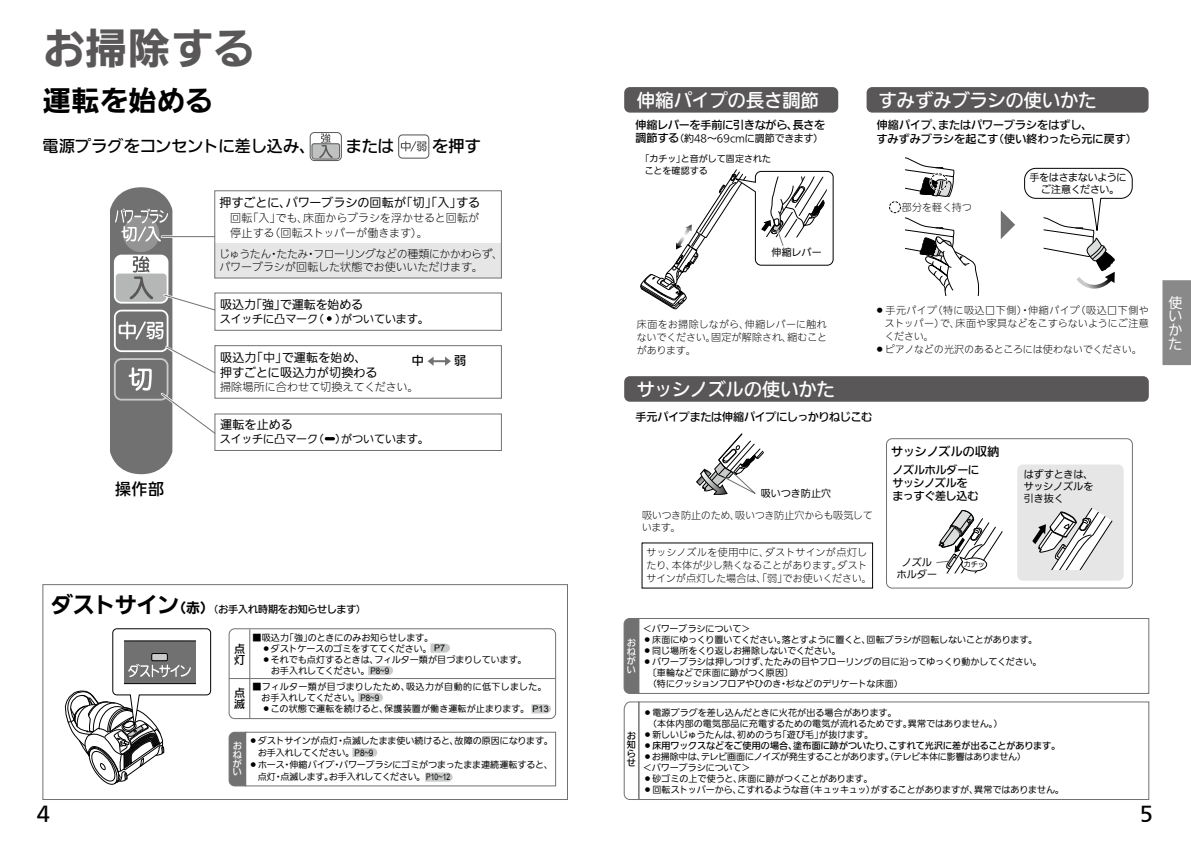
<style>
.page{position:relative;width:1191px;height:842px;background:#fff}
.page>*{position:absolute;margin:0;border:0;box-sizing:border-box;transform-origin:0 0}
.t1{font:700 42px "Iwa UD Go Dsp Pro";letter-spacing:.02em;color:#595757}
.t2{font:700 28px "Iwa UD Go Dsp Pro";letter-spacing:.015em;color:#000}
.t3{font:500 20px "Iwa UD Go Dsp Pro";color:#000}
.t4{font:500 18px "Iwa UDR Go Pro";letter-spacing:.01em;color:#fff}
.t5{font:500 16px "Iwa UD Go Dsp Pro";letter-spacing:.01em;color:#000}
.t6{font:100 14px/13.6px "Iwa UD Go Dsp Pro";color:#fff;text-align:justify}
.t7{font:100 12px/14.4px "Iwa UD Go Dsp Pro";letter-spacing:.005em;color:#000}
.t8{font:500 12px "Iwa UD Go Dsp Pro";color:#000}
.t9{font:300 11px/15px "Iwa UD Go Dsp Pro";letter-spacing:-.005em;color:#000}
.t10{font:500 11px/11.3px "Iwa UD Go Dsp Pro";letter-spacing:-.01em;color:#000}
.t11{font:500 11px/14px "Iwa UD Go Dsp Pro";letter-spacing:.01em;color:#000}
.t12{font:100 11px "Iwa UD Go Dsp Pro";letter-spacing:-.005em;color:#000}
.t13{font:300 10px/13px "Iwa UD Go Dsp Pro";color:#000;text-align:justify}
.t14{font:100 10px/12px "Iwa UD Go Dsp Pro";letter-spacing:-.01em;color:#000;text-align:center}
.t15{font:300 10px/12px "Iwa UD Go Dsp Pro";letter-spacing:-.025em;color:#000}
.t16{font:500 10px "Iwa UD Go Dsp Pro";letter-spacing:-.01em;color:#000}
.t17{font:100 10px/12px "Iwa UD Go Dsp Pro";letter-spacing:-.03em;color:#000;text-align:center}
.t18{font:100 9px/11px "Iwa UD Go Dsp Pro";letter-spacing:-.005em;color:#000}
.t19{font:500 9px/8.9px "Iwa UD Go Dsp Pro";letter-spacing:.01em;color:#000;text-align:justify}
.t20{font:100 9px/11px "Iwa UD Go Dsp Pro";letter-spacing:.035em;color:#000}
.t21{font:500 9px/8.8px "Iwa UD Go Dsp Pro";color:#fff;text-align:justify}
.t22{font:100 7.2px "Iwa UD Go Dsp Pro";color:#000}
.s1{font-weight:700;font-size:22px}
.s2{font-weight:700;font-size:14px}
.s3{font-family:"Arial";font-weight:400}
.s4{font-weight:500;font-size:11px}
</style>
<div class="page">
<div style="left:1162px;top:280px;width:29px;height:85px;background:#898989"></div>
<div style="left:310px;top:132px;width:32px;height:29px;border:1px solid #595757;border-radius:4px"></div>
<svg style="left:312px;top:133px;width:28px;height:26px"></svg>
<svg style="left:398px;top:134px;width:31px;height:25px"></svg>
<svg style="left:905px;top:157px;width:49px;height:40px"></svg>
<svg style="left:905px;top:217px;width:74px;height:78px"></svg>
<svg style="left:228px;top:731px;width:19px;height:56px"></svg>
<div style="left:245px;top:732px;width:311px;height:54px;border:1px solid #727171"></div>
<div style="left:229px;top:628px;width:327px;height:91px;border:1px solid #727171;border-radius:6px"></div>
<hr style="left:249px;top:629px;width:1px;height:90px;background:#727171">
<hr style="left:229px;top:678px;width:326px;height:1px;background:#727171">
<svg style="left:531px;top:704px;width:20px;height:9px"></svg>
<div style="left:42px;top:584px;width:526px;height:216px;border:1px solid #727171"></div>
<div style="left:624px;top:376px;width:524px;height:26px;background:#595757;border-radius:6px"></div>
<svg style="left:640px;top:169px;width:193px;height:141px"></svg>
<svg style="left:110px;top:187px;width:108px;height:287px"></svg>
<svg style="left:327px;top:316px;width:4px;height:5px"></svg>
<svg style="left:325px;top:437px;width:10px;height:3px"></svg>
<div style="left:215px;top:244px;width:286px;height:34px;background:#e6e6e6"></div>
<div style="left:214px;top:190px;width:288px;height:89px;border:1px solid #727171"></div>
<div style="left:214px;top:345px;width:288px;height:54px;border:1px solid #727171"></div>
<div style="left:214px;top:413px;width:288px;height:38px;border:1px solid #727171"></div>
<svg style="left:427px;top:357px;width:24px;height:9px"></svg>
<div style="left:214px;top:292px;width:288px;height:39px;border:1px solid #727171"></div>
<svg style="left:430px;top:643px;width:20px;height:10px"></svg>
<svg style="left:368px;top:666px;width:25px;height:9px"></svg>
<svg style="left:358px;top:693px;width:25px;height:9px"></svg>
<svg style="left:63px;top:628px;width:148px;height:172px"></svg>
<div style="left:1017px;top:464px;width:106px;height:117px;background:#e6e6e6;border-radius:6px"></div>
<svg style="left:1032px;top:507px;width:81px;height:63px"></svg>
<svg style="left:696px;top:433px;width:68px;height:62px"></svg>
<svg style="left:936px;top:510px;width:67px;height:64px"></svg>
<div style="left:886px;top:438px;width:246px;height:150px;border:1px solid #727171;border-radius:6px"></div>
<div style="left:624px;top:87px;width:214px;height:26px;background:#595757;border-radius:6px"></div>
<div style="left:866px;top:87px;width:282px;height:26px;background:#595757;border-radius:6px"></div>
<svg style="left:1000px;top:210px;width:15px;height:29px"></svg>
<div style="left:929px;top:173px;width:19px;height:18px;border:2px solid #fff;border-radius:50%"></div>
<div style="left:930px;top:173px;width:17px;height:18px;border:1px dashed #000;border-radius:50%"></div>
<div style="left:889px;top:201px;width:12px;height:12px;border:1px dashed #000;border-radius:50%"></div>
<svg style="left:1024px;top:168px;width:108px;height:121px"></svg>
<svg style="left:623px;top:701px;width:15px;height:99px"></svg>
<div style="left:638px;top:701px;width:511px;height:99px;border:1px solid #727171"></div>
<svg style="left:623px;top:618px;width:15px;height:76px"></svg>
<div style="left:638px;top:618px;width:511px;height:76px;border:1px solid #727171"></div>
<svg style="left:425px;top:772px;width:27px;height:10px"></svg>
<svg style="left:352px;top:748px;width:25px;height:9px"></svg>
<h1 class="t1" style="left:42px;top:17px;width:214px">お掃除する</h1>
<h2 class="t2" style="left:43px;top:80px;width:172px">運転を始める</h2>
<h3 class="t5" style="left:43px;top:134px;width:439px">電源プラグをコンセントに差し込み、　　 または　　 を押す</h3>
<h3 class="t7" style="left:219px;top:196px;width:262px">押すごとに、パワーブラシの回転が「切」「入」する</h3>
<p class="t9" style="left:230px;top:211px;width:250px">回転「入」でも、床面からブラシを浮かせると回転が停止する（回転ストッパーが働きます）。</p>
<p class="t9" style="left:219px;top:248px;width:286px;line-height:13.2px">じゅうたん・たたみ・フローリングなどの種類にかかわらず、パワーブラシが回転した状態でお使いいただけます。</p>
<h3 class="t7" style="left:220px;top:298px;width:144px">吸込力「強」で運転を始める</h3>
<p class="t12" style="left:220px;top:311px;width:211px">スイッチに凸マーク（　）がついています。</p>
<h3 class="t5" style="left:115px;top:477px;width:50px">操作部</h3>
<h3 class="t7" style="left:220px;top:351px;width:159px">吸込力「中」で運転を始め、押すごとに吸込力が切換わる</h3>
<p class="t9" style="left:220px;top:380px;width:200px">掃除場所に合わせて切換えてください。</p>
<h3 class="t7" style="left:220px;top:418px;width:74px">運転を止める</h3>
<p class="t12" style="left:220px;top:431px;width:211px">スイッチに凸マーク（　）がついています。</p>
<h3 class="t8" style="left:412px;top:352px;width:13px">中</h3>
<h3 class="t8" style="left:454px;top:351px;width:13px">弱</h3>
<p class="t16" style="left:51px;top:602px;width:317px"><span class="s1">ダストサイン</span><span class="s2">（赤）</span>（お手入れ時期をお知らせします）</p>
<p class="t18" style="left:252px;top:632px;width:182px">■吸込力「強」のときにのみお知らせします。</p>
<p class="t18" style="left:262px;top:643px;width:185px">●ダストケースのゴミをすててください。 <span class="s3">P7</span></p>
<p class="t18" style="left:252px;top:654px;width:276px;text-indent:9px">●それでも点灯するときは、フィルター類が目づまりしています。　　お手入れしてください。<span class="s3">P8</span>～<span class="s3">9</span></p>
<p class="t10" style="left:234px;top:643px;width:12px">点灯</p>
<p class="t10" style="left:234px;top:687px;width:12px">点滅</p>
<p class="t20" style="left:261px;top:682px;width:287px;text-indent:-9px">■フィルター類が目づまりしたため、吸込力が自動的に低下しました。お手入れしてください。<span class="s3">P8</span>～<span class="s3">9</span></p>
<p class="t18" style="left:262px;top:704px;width:289px">●この状態で運転を続けると、保護装置が働き運転が止まります。 <span class="s3">P13</span></p>
<p class="t21" style="left:233px;top:741px;width:10px">おねがい</p>
<p class="t18" style="left:258px;top:735px;width:297px;line-height:12px;text-indent:-9px">●ダストサインが点灯・点滅したまま使い続けると、故障の原因になります。お手入れしてください。<span class="s3">P8</span>～<span class="s3">9</span></p>
<p class="t18" style="left:258px;top:759px;width:297px;line-height:12px;text-indent:-9px">●ホース・伸縮パイプ・パワーブラシにゴミがつまったまま連続運転すると、点灯・点滅します。お手入れしてください。<span class="s3">P10</span>～<span class="s3">12</span></p>
<h3 class="t4" style="left:637px;top:87px;width:183px">伸縮パイプの長さ調節</h3>
<h3 class="t4" style="left:878px;top:87px;width:219px">すみずみブラシの使いかた</h3>
<p class="t10" style="left:635px;top:119px;width:191px">伸縮レバーを手前に引きながら、長さを</p>
<p class="t14" style="left:635px;top:133px;width:189px"><span class="s4">調節する</span>（約48～69cmに調節できます）</p>
<p class="t18" style="left:645px;top:153px;width:128px;line-height:12px;text-indent:-4px">「カチッ」と音がして固定されたことを確認する</p>
<p class="t14" style="left:771px;top:247px;width:52px">伸縮レバー</p>
<p class="t13" style="left:636px;top:318px;width:192px">床面をお掃除しながら、伸縮レバーに触れないでください。固定が解除され、縮むことがあります。</p>
<h3 class="t4" style="left:637px;top:376px;width:199px">サッシノズルの使いかた</h3>
<p class="t11" style="left:876px;top:118px;width:262px">伸縮パイプ、またはパワーブラシをはずし、<br>すみずみブラシを起こす（使い終わったら元に戻す）</p>
<p class="t13" style="left:901px;top:201px;width:72px">部分を軽く持つ</p>
<p class="t17" style="left:1029px;top:172px;width:99px">手をはさまないようにご注意ください。</p>
<p class="t13" style="left:884px;top:304px;width:266px;text-indent:-10px">●手元パイプ（特に吸込口下側）・伸縮パイプ（吸込口下側やストッパー）で、床面や家具などをこすらないようにご注意ください。</p>
<p class="t13" style="left:875px;top:343px;width:269px">●ピアノなどの光沢のあるところには使わないでください。</p>
<p class="t10" style="left:635px;top:411px;width:238px">手元パイプまたは伸縮パイプにしっかりねじこむ</p>
<p class="t14" style="left:760px;top:487px;width:72px">吸いつき防止穴</p>
<p class="t15" style="left:642px;top:510px;width:232px">吸いつき防止のため、吸いつき防止穴からも吸気しています。</p>
<p class="t13" style="left:646px;top:546px;width:227px;text-align:left">サッシノズルを使用中に、ダストサインが点灯したり、本体が少し熱くなることがあります。ダストサインが点灯した場合は、「弱」でお使いください。</p>
<h3 class="t8" style="left:891px;top:442px;width:110px">サッシノズルの収納</h3>
<p class="t10" style="left:892px;top:463px;width:88px;line-height:13px">ノズルホルダーにサッシノズルをまっすぐ差し込む</p>
<p class="t14" style="left:897px;top:557px;width:42px">ノズルホルダー</p>
<p class="t22" style="left:963px;top:559px;width:23px">カチッ</p>
<p class="t14" style="left:1023px;top:469px;width:71px;text-align:justify">はずすときは、サッシノズルを引き抜く</p>
<p class="t18" style="left:643px;top:623px;width:109px">＜パワーブラシについて＞</p>
<p class="t18" style="left:643px;top:634px;width:396px">●床面にゆっくり置いてください。落とすように置くと、回転ブラシが回転しないことがあります。</p>
<p class="t18" style="left:643px;top:645px;width:199px">●同じ場所をくり返しお掃除しないでください。</p>
<p class="t18" style="left:643px;top:656px;width:400px">●パワーブラシは押しつけず、たたみの目やフローリングの目に沿ってゆっくり動かしてください。　〔車輪などで床面に跡がつく原因〕<br>　（特にクッションフロアやひのき・杉などのデリケートな床面）</p>
<p class="t21" style="left:627px;top:639px;width:10px">おねがい</p>
<p class="t18" style="left:643px;top:707px;width:361px">●電源プラグを差し込んだときに火花が出る場合があります。<br>　（本体内部の電気部品に充電するための電気が流れるためです。異常ではありません。）</p>
<p class="t18" style="left:643px;top:729px;width:232px">●新しいじゅうたんは、初めのうち「遊び毛」が抜けます。</p>
<p class="t19" style="left:643px;top:741px;width:419px">●床用ワックスなどをご使用の場合、塗布面に跡がついたり、こすれて光沢に差が出ることがあります。</p>
<p class="t18" style="left:643px;top:751px;width:385px">●お掃除中は、テレビ画面にノイズが発生することがあります。（テレビ本体に影響はありません）＜パワーブラシについて＞</p>
<p class="t18" style="left:643px;top:773px;width:231px">●砂ゴミの上で使うと、床面に跡がつくことがあります。</p>
<p class="t18" style="left:643px;top:784px;width:423px">●回転ストッパーから、こすれるような音（キュッキュッ）がすることがありますが、異常ではありません。</p>
<p class="t19" style="left:627px;top:731px;width:10px">お知らせ</p>
<h3 class="t3" style="left:37px;top:799px;width:15px">4</h3>
<h3 class="t3" style="left:1140px;top:799px;width:15px">5</h3>
<h3 class="t6" style="left:1168px;top:296px;width:15px">使いかた</h3>
</div>
